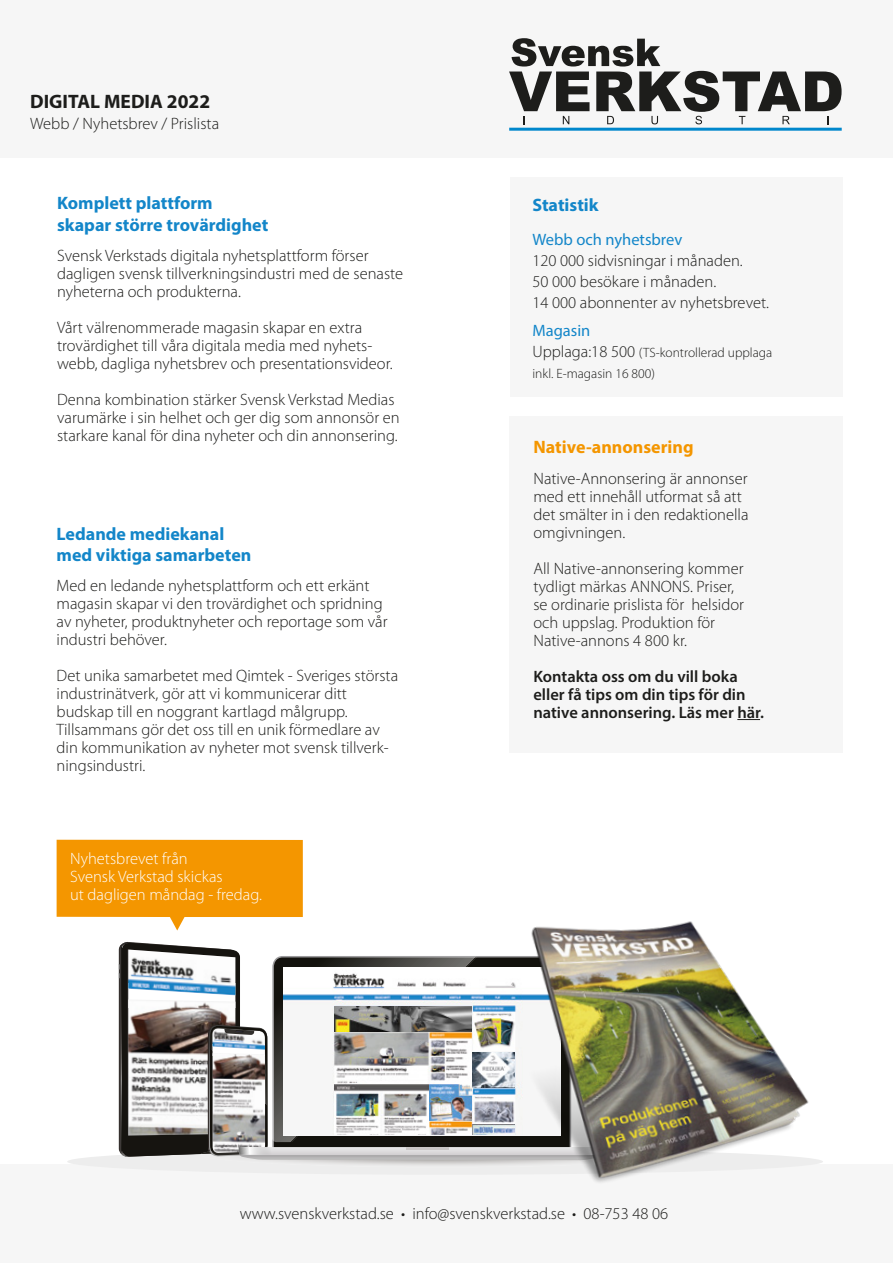
<style>
.page{position:relative;width:893px;height:1263px;background:#fff}
.page>*{position:absolute;margin:0;border:0;box-sizing:border-box;transform-origin:0 0}
.t1{font:700 19.5px "Myriad Pro";color:#1d1d1b}
.t2{font:700 18px/21.6px "Myriad Pro";color:#1386c9}
.t3{font:700 18px "Myriad Pro";color:#f49600}
.t4{font:300 16.5px/18px "Myriad Pro";color:#1d1d1b}
.t5{font:600 16.5px/18px "Myriad Pro";color:#1d1d1b}
.t6{font:300 16.5px/18px "Myriad Pro";color:#fff}
.t7{font:16.5px "Myriad Pro";color:#1386c9}
.t8{font:300 13.5px/21px "Myriad Pro";color:#1d1d1b}
.s1{font-size:16.5px}
</style>
<div class="page">
<div style="left:0;top:1165px;width:893px;height:98px;background:#f6f6f6"></div>
<div style="left:0;top:0;width:893px;height:158px;background:#f6f6f6"></div>
<hr style="left:509px;top:128px;width:333px;height:3px;background:#0087cc">
<svg style="left:509px;top:38px;width:333px;height:86px"></svg>
<div style="left:509px;top:416px;width:334px;height:337px;background:#f6f6f6"></div>
<svg style="left:737px;top:719px;width:23px;height:1px"></svg>
<svg style="left:57px;top:840px;width:246px;height:90px;background:#f5a423"></svg>
<div style="left:510px;top:177px;width:332px;height:219px;background:#f6f6f6"></div>
<div style="left:67px;top:1148px;width:756px;height:27px;background:#ededed;border-radius:50%"></div>
<svg style="left:119px;top:942px;width:393px;height:223px"></svg>
<svg style="left:272px;top:956px;width:240px;height:186px;background:#42423e"></svg>
<img style="left:283px;top:967px;width:229px;height:168px">
<img style="left:335px;top:1006px;width:136px;height:25px">
<img style="left:430px;top:1085px;width:41px;height:35px">
<img style="left:472px;top:1124px;width:40px;height:11px">
<img style="left:472px;top:1052px;width:40px;height:35px">
<img style="left:334px;top:1085px;width:95px;height:50px">
<img style="left:512px;top:921px;width:304px;height:262px">
<p class="t1" style="left:30px;top:89px;width:182px">DIGITAL MEDIA 2022</p>
<p class="t4" style="left:30px;top:115px;width:191px">Webb / Nyhetsbrev / Prislista</p>
<p class="t2" style="left:57px;top:192px;width:213px">Komplett plattform skapar större trovärdighet</p>
<p class="t4" style="left:57px;top:247px;width:348px">Svensk Verkstads digitala nyhetsplattform förser dagligen svensk tillverkningsindustri med de senaste nyheterna och produkterna.</p>
<p class="t4" style="left:57px;top:319px;width:337px">Vårt välrenommerade magasin skapar en extra trovärdighet till våra digitala media med nyhets&shy;webb, dagliga nyhetsbrev och presentationsvideor.</p>
<p class="t4" style="left:57px;top:391px;width:344px">Denna kombination stärker Svensk Verkstad Medias varumärke i sin helhet och ger dig som annonsör en starkare kanal för dina nyheter och din annonsering.</p>
<p class="t2" style="left:57px;top:522px;width:196px">Ledande mediekanal med viktiga samarbeten</p>
<p class="t4" style="left:57px;top:577px;width:333px">Med en ledande nyhetsplattform och ett erkänt magasin skapar vi den trovärdighet och spridning av nyheter, produktnyheter och reportage som vår industri behöver.</p>
<p class="t4" style="left:57px;top:667px;width:343px">Det unika samarbetet med Qimtek - Sveriges största industrinätverk, gör att vi kommunicerar ditt budskap till en noggrant kartlagd målgrupp.<br>Tillsammans gör det oss till en unik förmedlare av din kommunikation av nyheter mot svensk tillverk&shy;ningsindustri.</p>
<p class="t6" style="left:70px;top:850px;width:193px">Nyhetsbrevet från<br>Svensk Verkstad skickas<br>ut dagligen måndag - fredag.</p>
<p class="t2" style="left:532px;top:194px;width:68px">Statistik</p>
<p class="t7" style="left:532px;top:229px;width:152px">Webb och nyhetsbrev</p>
<p class="t4" style="left:532px;top:250px;width:238px;line-height:21px">120 000 sidvisningar i månaden.<br>50 000 besökare i månaden.<br>14 000 abonnenter av nyhetsbrevet.</p>
<p class="t7" style="left:532px;top:321px;width:60px">Magasin</p>
<p class="t8" style="left:532px;top:343px;width:241px"><span class="s1">Upplaga:18 500</span> (TS-kontrollerad upplaga inkl. E-magasin 16 800)</p>
<p class="t3" style="left:533px;top:435px;width:162px">Native-annonsering</p>
<p class="t4" style="left:533px;top:470px;width:217px">Native-Annonsering är annonser med ett innehåll utformat så att det smälter in i den redaktionella omgivningen.</p>
<p class="t4" style="left:533px;top:560px;width:212px">All Native-annonsering kommer tydligt märkas ANNONS. Priser, se ordinarie prislista för helsidor och uppslag. Produktion för<br>Native-annons 4 800 kr.</p>
<p class="t5" style="left:533px;top:667px;width:232px">Kontakta oss om du vill boka eller få tips om din tips för din native annonsering. Läs mer här.</p>
<p class="t4" style="left:240px;top:1205px;width:430px">www.svenskverkstad.se • info@svenskverkstad.se • 08-753 48 06</p>
</div>
